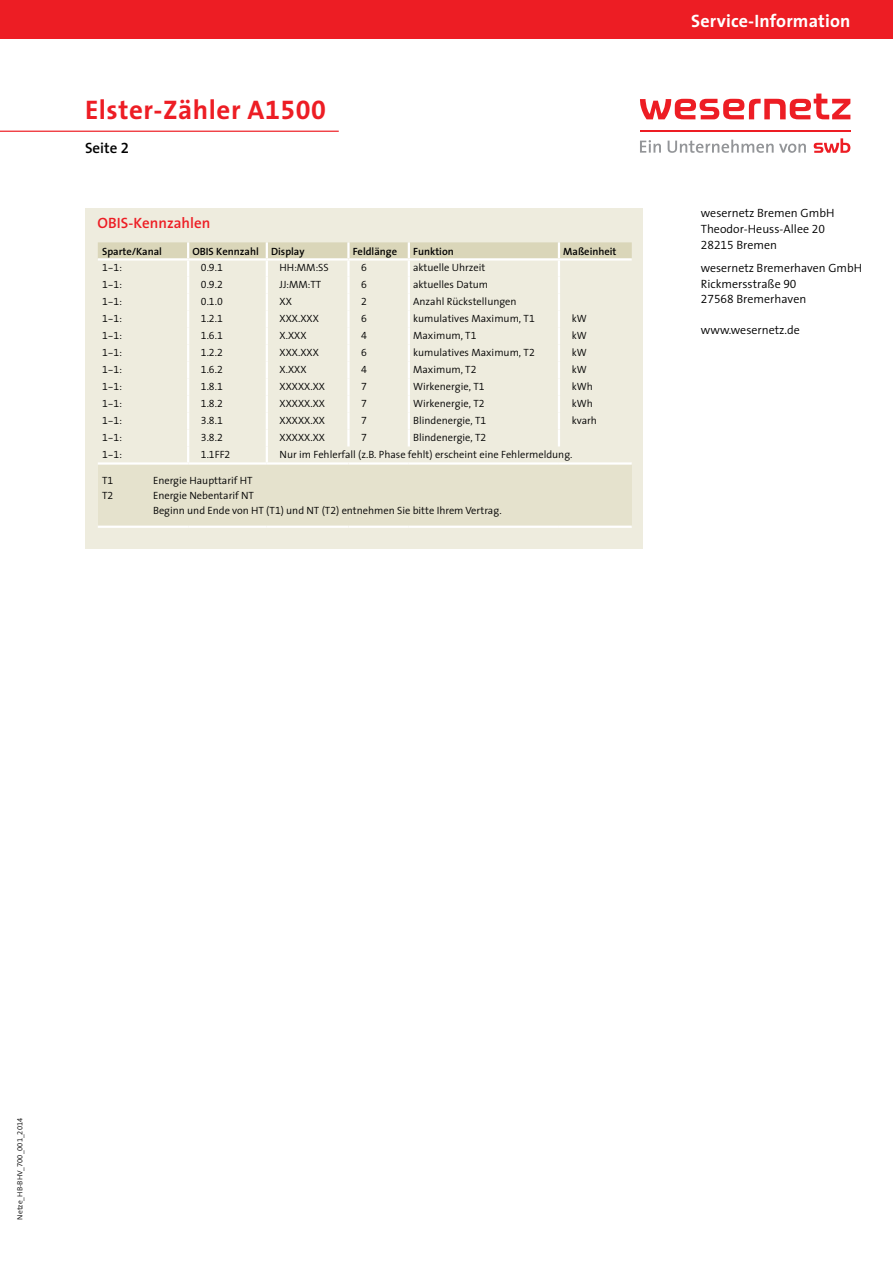
<style>
.page{position:relative;width:893px;height:1263px;background:#fff}
.page>*{position:absolute;margin:0;border:0;box-sizing:border-box;transform-origin:0 0}
.t1{font:700 27px "The Sans";letter-spacing:.02em;color:#ed1d24}
.t2{font:700 18px "The Sans";letter-spacing:.01em;color:#fff}
.t3{font:600 15px "The Sans";color:#ed1d24}
.t4{font:600 15px "The Sans";color:#000}
.t5{font:300 12px/15.8px "The Sans";color:#000}
.t6{font:300 10.5px/15px "The Sans";color:#000}
.t7{font:10.5px "The Sans Semi Light Expert";color:#000}
.t8{font:600 10.5px "The Sans";color:#000}
.t9{font:300 7.5px "The Sans";color:#000}
.s1{font-family:"The Sans Bold Expert";font-weight:400}
.s2{font-family:"The Sans Semi Bold Expert";font-weight:400}
.s3{font-family:"The Sans Semi Light Expert";font-weight:400}
.s4{font-family:"The Sans";font-weight:300}
</style>
<div class="page">
<hr style="left:640px;top:130px;width:210px;height:1px;background:#ed1d24">
<svg style="left:640px;top:140px;width:21px;height:13px"></svg>
<svg style="left:668px;top:140px;width:138px;height:13px"></svg>
<svg style="left:814px;top:138px;width:36px;height:15px"></svg>
<svg style="left:640px;top:94px;width:210px;height:25px"></svg>
<div style="left:0;top:0;width:893px;height:38px;background:#ed1d24"></div>
<hr style="left:0;top:131px;width:339px;height:1px;background:#ed1d24">
<div style="left:85px;top:208px;width:557px;height:341px;background:#eeecde"></div>
<div style="left:98px;top:463px;width:534px;height:64px;background:#e5e2cd"></div>
<svg style="left:98px;top:242px;width:534px;height:220px"></svg>
<hr style="left:98px;top:258px;width:90px;height:2px;background:#fff">
<hr style="left:188px;top:258px;width:79px;height:2px;background:#fff">
<hr style="left:267px;top:258px;width:81px;height:2px;background:#fff">
<hr style="left:348px;top:258px;width:61px;height:2px;background:#fff">
<hr style="left:409px;top:258px;width:150px;height:2px;background:#fff">
<hr style="left:559px;top:258px;width:73px;height:2px;background:#fff">
<hr style="left:98px;top:462px;width:90px;height:3px;background:#fff">
<hr style="left:188px;top:462px;width:79px;height:3px;background:#fff">
<hr style="left:267px;top:462px;width:81px;height:3px;background:#fff">
<hr style="left:348px;top:462px;width:61px;height:3px;background:#fff">
<hr style="left:409px;top:462px;width:150px;height:3px;background:#fff">
<hr style="left:559px;top:462px;width:73px;height:3px;background:#fff">
<hr style="left:98px;top:526px;width:90px;height:2px;background:#fff">
<hr style="left:188px;top:526px;width:79px;height:2px;background:#fff">
<hr style="left:267px;top:526px;width:81px;height:2px;background:#fff">
<hr style="left:348px;top:526px;width:61px;height:2px;background:#fff">
<hr style="left:409px;top:526px;width:150px;height:2px;background:#fff">
<hr style="left:559px;top:526px;width:73px;height:2px;background:#fff">
<h1 class="t1" style="left:85px;top:88px;width:242px">Elster-Zähler A<span class="s1">1500</span></h1>
<h3 class="t4" style="left:85px;top:135px;width:45px">Seite <span class="s2">2</span></h3>
<h3 class="t3" style="left:98px;top:210px;width:114px">OBIS-Kennzahlen</h3>
<p class="t8" style="left:102px;top:242px;width:62px">Sparte/Kanal</p>
<p class="t8" style="left:192px;top:242px;width:114px">OBIS Kennzahl Display</p>
<p class="t8" style="left:353px;top:242px;width:46px">Feldlänge</p>
<p class="t8" style="left:413px;top:242px;width:42px">Funktion</p>
<p class="t8" style="left:563px;top:242px;width:55px">Maßeinheit</p>
<p class="t7" style="left:102px;top:259px;width:21px">1-1:</p>
<p class="t7" style="left:201px;top:259px;width:23px">0.9.1</p>
<p class="t6" style="left:280px;top:260px;width:51px">HH:MM:SS</p>
<p class="t7" style="left:361px;top:259px;width:7px">6</p>
<p class="t6" style="left:413px;top:260px;width:74px">aktuelle Uhrzeit</p>
<p class="t7" style="left:102px;top:276px;width:21px">1-1:</p>
<p class="t7" style="left:201px;top:276px;width:23px">0.9.2</p>
<p class="t6" style="left:280px;top:277px;width:43px">JJ:MM:TT</p>
<p class="t7" style="left:361px;top:276px;width:7px">6</p>
<p class="t6" style="left:413px;top:277px;width:77px">aktuelles Datum</p>
<p class="t7" style="left:102px;top:293px;width:21px">1-1:</p>
<p class="t7" style="left:201px;top:293px;width:23px">0.1.0</p>
<p class="t6" style="left:280px;top:294px;width:14px">XX</p>
<p class="t7" style="left:361px;top:293px;width:7px">2</p>
<p class="t6" style="left:413px;top:294px;width:105px">Anzahl Rückstellungen</p>
<p class="t7" style="left:102px;top:310px;width:21px">1-1:</p>
<p class="t7" style="left:201px;top:310px;width:23px">1.2.1</p>
<p class="t6" style="left:280px;top:311px;width:41px">XXX.XXX</p>
<p class="t7" style="left:361px;top:310px;width:7px">6</p>
<p class="t6" style="left:413px;top:311px;width:123px">kumulatives Maximum, T<span class="s3">1</span></p>
<p class="t6" style="left:572px;top:311px;width:17px">kW</p>
<p class="t7" style="left:102px;top:327px;width:21px">1-1:</p>
<p class="t7" style="left:201px;top:327px;width:23px">1.6.1</p>
<p class="t6" style="left:280px;top:328px;width:28px">X.XXX</p>
<p class="t7" style="left:361px;top:327px;width:7px">4</p>
<p class="t6" style="left:413px;top:328px;width:65px">Maximum, T<span class="s3">1</span></p>
<p class="t6" style="left:572px;top:328px;width:17px">kW</p>
<p class="t7" style="left:102px;top:344px;width:21px">1-1:</p>
<p class="t7" style="left:201px;top:344px;width:23px">1.2.2</p>
<p class="t6" style="left:280px;top:345px;width:41px">XXX.XXX</p>
<p class="t7" style="left:361px;top:344px;width:7px">6</p>
<p class="t6" style="left:413px;top:345px;width:123px">kumulatives Maximum, T<span class="s3">2</span></p>
<p class="t6" style="left:572px;top:345px;width:17px">kW</p>
<p class="t7" style="left:102px;top:361px;width:21px">1-1:</p>
<p class="t7" style="left:201px;top:361px;width:23px">1.6.2</p>
<p class="t6" style="left:280px;top:362px;width:28px">X.XXX</p>
<p class="t7" style="left:361px;top:361px;width:7px">4</p>
<p class="t6" style="left:413px;top:362px;width:65px">Maximum, T<span class="s3">2</span></p>
<p class="t6" style="left:572px;top:362px;width:17px">kW</p>
<p class="t7" style="left:102px;top:378px;width:21px">1-1:</p>
<p class="t7" style="left:201px;top:378px;width:23px">1.8.1</p>
<p class="t6" style="left:280px;top:379px;width:47px">XXXXX.XX</p>
<p class="t7" style="left:361px;top:378px;width:7px">7</p>
<p class="t6" style="left:413px;top:379px;width:73px">Wirkenergie, T<span class="s3">1</span></p>
<p class="t6" style="left:572px;top:379px;width:23px">kWh</p>
<p class="t7" style="left:102px;top:395px;width:21px">1-1:</p>
<p class="t7" style="left:201px;top:395px;width:23px">1.8.2</p>
<p class="t6" style="left:280px;top:396px;width:47px">XXXXX.XX</p>
<p class="t7" style="left:361px;top:395px;width:7px">7</p>
<p class="t6" style="left:413px;top:396px;width:73px">Wirkenergie, T<span class="s3">2</span></p>
<p class="t6" style="left:572px;top:396px;width:23px">kWh</p>
<p class="t7" style="left:102px;top:412px;width:21px">1-1:</p>
<p class="t7" style="left:201px;top:412px;width:23px">3.8.1</p>
<p class="t6" style="left:280px;top:413px;width:47px">XXXXX.XX</p>
<p class="t7" style="left:361px;top:412px;width:7px">7</p>
<p class="t6" style="left:413px;top:413px;width:75px">Blindenergie, T<span class="s3">1</span></p>
<p class="t6" style="left:572px;top:413px;width:27px">kvarh</p>
<p class="t7" style="left:102px;top:429px;width:21px">1-1:</p>
<p class="t7" style="left:201px;top:429px;width:23px">3.8.2</p>
<p class="t6" style="left:280px;top:430px;width:47px">XXXXX.XX</p>
<p class="t7" style="left:361px;top:429px;width:7px">7</p>
<p class="t6" style="left:413px;top:430px;width:75px">Blindenergie, T<span class="s3">2</span></p>
<p class="t7" style="left:102px;top:446px;width:21px">1-1:</p>
<p class="t7" style="left:201px;top:446px;width:31px">1.1<span class="s4">FF</span>2</p>
<p class="t6" style="left:280px;top:447px;width:294px">Nur im Fehlerfall (z.B. Phase fehlt) erscheint eine Fehlermeldung.</p>
<p class="t6" style="left:102px;top:473px;width:13px">T<span class="s3">1</span></p>
<p class="t6" style="left:153px;top:473px;width:101px">Energie Haupttarif HT</p>
<p class="t6" style="left:102px;top:488px;width:13px">T<span class="s3">2</span></p>
<p class="t6" style="left:153px;top:488px;width:350px">Energie Nebentarif NT<br>Beginn und Ende von HT (T<span class="s3">1</span>) und NT (T<span class="s3">2</span>) entnehmen Sie bitte Ihrem Vertrag.</p>
<h2 class="t2" style="left:691px;top:6px;width:161px">Service-Information</h2>
<p class="t5" style="left:701px;top:205px;width:135px">wesernetz Bremen GmbH<br>Theodor-Heuss-Allee <span class="s3">20<br>28215</span> Bremen</p>
<p class="t5" style="left:701px;top:259px;width:163px">wesernetz Bremerhaven GmbH<br>Rickmersstraße <span class="s3">90<br>27568</span> Bremerhaven</p>
<p class="t5" style="left:701px;top:322px;width:101px">www.wesernetz.de</p>
<p class="t9" style="left:14px;top:1219px;width:103px;rotate:-90deg">Netze_HB-BHV_<span class="s3">700_001_2014</span></p>
</div>
